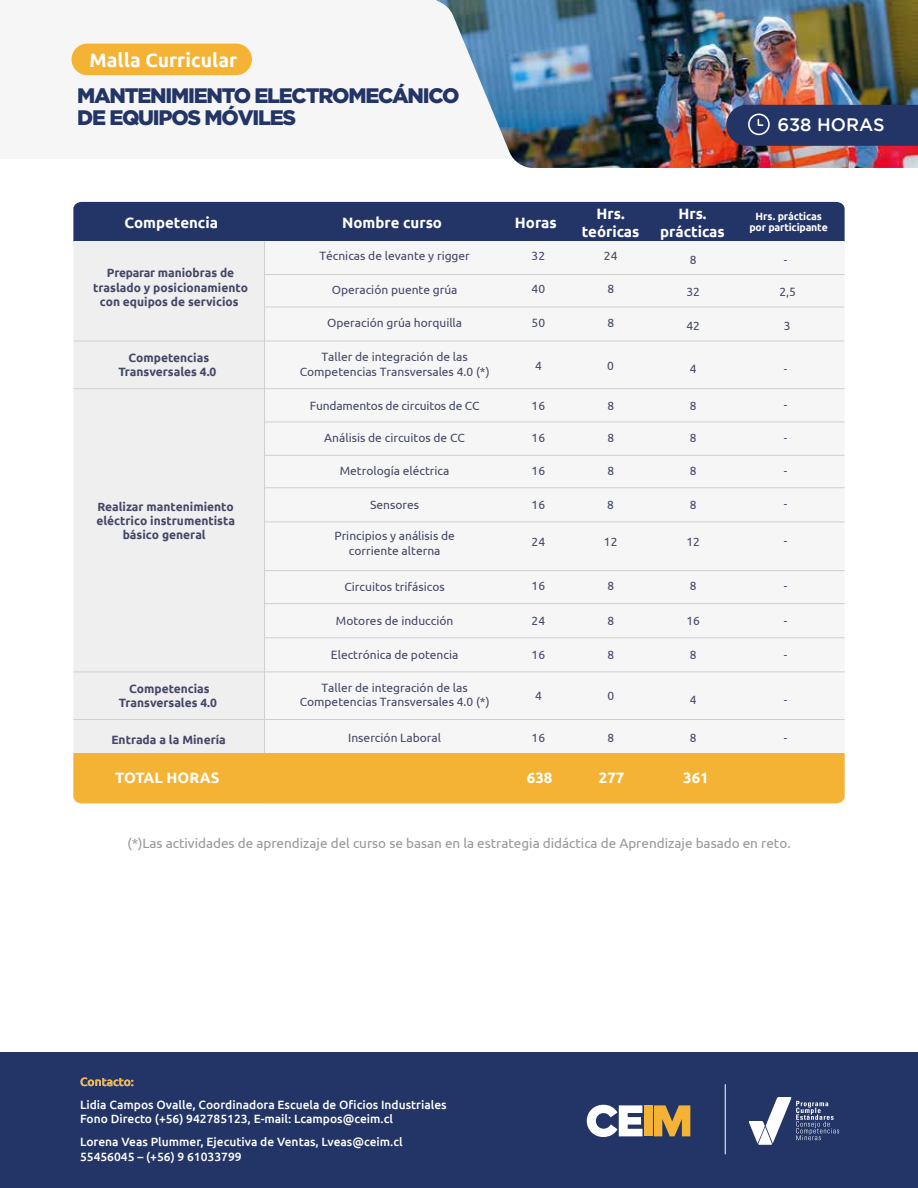
<style>
.page{position:relative;width:918px;height:1188px;background:#fff}
.page>*{position:absolute;margin:0;border:0;box-sizing:border-box;transform-origin:0 0}
.t1{font:900 21px/22.5px "Gotham";letter-spacing:-.06em;color:#233567}
.t2{font:700 19.35px "Ubuntu";color:#fff}
.t3{font:500 18px "Gotham";color:#fff}
.t4{font:700 15px/18px "Ubuntu";color:#fff;text-align:center}
.t5{font:13.5px "Ubuntu";color:#989898}
.t6{font:12px/14.4px "Ubuntu";color:#434867;text-align:center}
.t7{font:700 12px/14.4px "Ubuntu";color:#434867;text-align:center}
.t8{font:500 12px/22.6px "Ubuntu";color:#fff}
.t9{font:700 10.5px/10.5px "Ubuntu";letter-spacing:-.02em;color:#fff;text-align:center}
</style>
<div class="page">
<div style="left:0;top:0;width:874px;height:158px;background:#f7f6f6"></div>
<img style="left:437px;top:0;width:481px;height:168px">
<div style="left:73px;top:202px;width:772px;height:40px;background:#233567"></div>
<div style="left:73px;top:241px;width:191px;height:562px;background:#f0efef"></div>
<div style="left:265px;top:241px;width:580px;height:512px;background:#f7f6f6"></div>
<div style="left:73px;top:753px;width:772px;height:50px;background:#f5b335"></div>
<hr style="left:73px;top:388px;width:772px;height:1px;background:#d0cfcf">
<hr style="left:264px;top:274px;width:581px;height:1px;background:#d0cfcf">
<hr style="left:264px;top:307px;width:580px;height:1px;background:#d0cfcf">
<hr style="left:73px;top:341px;width:771px;height:1px;background:#d0cfcf">
<hr style="left:264px;top:422px;width:581px;height:1px;background:#d0cfcf">
<hr style="left:264px;top:455px;width:581px;height:1px;background:#d0cfcf">
<hr style="left:264px;top:488px;width:581px;height:1px;background:#d0cfcf">
<hr style="left:265px;top:522px;width:580px;height:1px;background:#d0cfcf">
<hr style="left:265px;top:603px;width:580px;height:1px;background:#d0cfcf">
<hr style="left:265px;top:570px;width:580px;height:1px;background:#d0cfcf">
<hr style="left:265px;top:638px;width:580px;height:1px;background:#d0cfcf">
<hr style="left:73px;top:672px;width:772px;height:1px;background:#d0cfcf">
<hr style="left:73px;top:719px;width:772px;height:1px;background:#d0cfcf">
<hr style="left:264px;top:241px;width:1px;height:512px;background:#d0cfcf">
<div style="left:0;top:1053px;width:918px;height:135px;background:#233567"></div>
<div style="left:72px;top:44px;width:180px;height:31px;background:#f5b335;border-radius:16px"></div>
<svg style="left:726px;top:105px;width:192px;height:41px;background:#2a3969"></svg>
<svg style="left:654px;top:1105px;width:36px;height:31px"></svg>
<svg style="left:587px;top:1105px;width:56px;height:32px"></svg>
<div style="left:644px;top:1105px;width:9px;height:31px;background:#f5b335"></div>
<svg style="left:749px;top:1097px;width:90px;height:48px"></svg>
<hr style="left:725px;top:1084px;width:1px;height:70px;background:#fff">
<h2 class="t2" style="left:90px;top:48px;width:149px">Malla Curricular</h2>
<h1 class="t1" style="left:77px;top:83px;width:384px">MANTENIMIENTO ELECTROMECÁNICO<br>DE EQUIPOS MÓVILES</h1>
<h3 class="t3" style="left:778px;top:115px;width:109px">638 HORAS</h3>
<p class="t4" style="left:125px;top:214px;width:95px">Competencia</p>
<p class="t4" style="left:342px;top:214px;width:102px">Nombre curso</p>
<p class="t4" style="left:515px;top:214px;width:43px">Horas</p>
<p class="t4" style="left:582px;top:204px;width:59px">Hrs. teóricas</p>
<p class="t4" style="left:660px;top:204px;width:66px">Hrs. prácticas</p>
<p class="t7" style="left:93px;top:266px;width:156px">Preparar maniobras de traslado y posicionamiento con equipos de servicios</p>
<p class="t6" style="left:319px;top:248px;width:152px">Técnicas de levante y rigger</p>
<p class="t6" style="left:604px;top:248px;width:15px">24</p>
<p class="t6" style="left:690px;top:252px;width:8px">8</p>
<p class="t6" style="left:532px;top:248px;width:15px">32</p>
<p class="t6" style="left:332px;top:282px;width:127px">Operación puente grúa</p>
<p class="t6" style="left:532px;top:281px;width:15px">40</p>
<p class="t6" style="left:607px;top:281px;width:8px">8</p>
<p class="t6" style="left:686px;top:285px;width:15px">32</p>
<p class="t6" style="left:327px;top:315px;width:137px">Operación grúa horquilla</p>
<p class="t6" style="left:532px;top:315px;width:15px">50</p>
<p class="t6" style="left:607px;top:315px;width:8px">8</p>
<p class="t6" style="left:686px;top:318px;width:15px">42</p>
<p class="t7" style="left:118px;top:350px;width:100px">Competencias<br>Transversales 4.0</p>
<p class="t6" style="left:300px;top:349px;width:191px">Taller de integración de las<br>Competencias Transversales 4.0 (*)</p>
<p class="t6" style="left:535px;top:358px;width:8px">4</p>
<p class="t6" style="left:607px;top:358px;width:8px">0</p>
<p class="t6" style="left:690px;top:361px;width:8px">4</p>
<p class="t7" style="left:96px;top:499px;width:140px">Realizar mantenimiento eléctrico instrumentista básico general</p>
<p class="t6" style="left:310px;top:398px;width:171px">Fundamentos de circuitos de CC</p>
<p class="t6" style="left:532px;top:398px;width:15px">16</p>
<p class="t6" style="left:607px;top:398px;width:8px">8</p>
<p class="t6" style="left:690px;top:398px;width:8px">8</p>
<p class="t6" style="left:324px;top:430px;width:142px">Análisis de circuitos de CC</p>
<p class="t6" style="left:532px;top:430px;width:15px">16</p>
<p class="t6" style="left:607px;top:430px;width:8px">8</p>
<p class="t6" style="left:690px;top:430px;width:8px">8</p>
<p class="t6" style="left:340px;top:464px;width:111px">Metrología eléctrica</p>
<p class="t6" style="left:532px;top:463px;width:15px">16</p>
<p class="t6" style="left:607px;top:463px;width:8px">8</p>
<p class="t6" style="left:690px;top:463px;width:8px">8</p>
<p class="t6" style="left:370px;top:497px;width:51px">Sensores</p>
<p class="t6" style="left:334px;top:529px;width:122px">Principios y análisis de corriente alterna</p>
<p class="t6" style="left:532px;top:497px;width:15px">16</p>
<p class="t6" style="left:607px;top:497px;width:8px">8</p>
<p class="t6" style="left:690px;top:497px;width:8px">8</p>
<p class="t6" style="left:532px;top:534px;width:15px">24</p>
<p class="t6" style="left:604px;top:534px;width:15px">12</p>
<p class="t6" style="left:686px;top:534px;width:15px">12</p>
<p class="t6" style="left:344px;top:579px;width:102px">Circuitos trifásicos</p>
<p class="t6" style="left:532px;top:578px;width:15px">16</p>
<p class="t6" style="left:607px;top:578px;width:8px">8</p>
<p class="t6" style="left:690px;top:578px;width:8px">8</p>
<p class="t6" style="left:336px;top:614px;width:119px">Motores de inducción</p>
<p class="t6" style="left:532px;top:613px;width:15px">24</p>
<p class="t6" style="left:607px;top:613px;width:8px">8</p>
<p class="t6" style="left:686px;top:613px;width:15px">16</p>
<p class="t6" style="left:331px;top:648px;width:129px">Electrónica de potencia</p>
<p class="t6" style="left:532px;top:647px;width:15px">16</p>
<p class="t6" style="left:607px;top:647px;width:8px">8</p>
<p class="t6" style="left:690px;top:647px;width:8px">8</p>
<p class="t7" style="left:119px;top:681px;width:100px">Competencias<br>Transversales 4.0</p>
<p class="t6" style="left:300px;top:680px;width:191px">Taller de integración de las<br>Competencias Transversales 4.0 (*)</p>
<p class="t6" style="left:535px;top:689px;width:8px">4</p>
<p class="t6" style="left:607px;top:689px;width:8px">0</p>
<p class="t6" style="left:690px;top:692px;width:8px">4</p>
<p class="t7" style="left:111px;top:732px;width:116px">Entrada a la Minería</p>
<p class="t6" style="left:348px;top:730px;width:94px">Inserción Laboral</p>
<p class="t6" style="left:532px;top:730px;width:15px">16</p>
<p class="t6" style="left:607px;top:730px;width:8px">8</p>
<p class="t6" style="left:690px;top:730px;width:8px">8</p>
<p class="t4" style="left:115px;top:769px;width:106px">TOTAL HORAS</p>
<p class="t4" style="left:527px;top:769px;width:27px">638</p>
<p class="t4" style="left:599px;top:769px;width:27px">277</p>
<p class="t4" style="left:683px;top:769px;width:27px">361</p>
<p class="t9" style="left:749px;top:211px;width:80px">Hrs. prácticas por participante</p>
<p class="t6" style="left:784px;top:252px;width:5px">-</p>
<p class="t6" style="left:779px;top:284px;width:18px">2,5</p>
<p class="t6" style="left:784px;top:318px;width:8px">3</p>
<p class="t6" style="left:784px;top:361px;width:5px">-</p>
<p class="t6" style="left:784px;top:398px;width:5px">-</p>
<p class="t6" style="left:784px;top:430px;width:5px">-</p>
<p class="t6" style="left:784px;top:463px;width:5px">-</p>
<p class="t6" style="left:784px;top:497px;width:5px">-</p>
<p class="t6" style="left:784px;top:534px;width:5px">-</p>
<p class="t6" style="left:784px;top:578px;width:5px">-</p>
<p class="t6" style="left:784px;top:613px;width:5px">-</p>
<p class="t6" style="left:784px;top:647px;width:5px">-</p>
<p class="t6" style="left:784px;top:692px;width:5px">-</p>
<p class="t6" style="left:784px;top:730px;width:5px">-</p>
<p class="t5" style="left:127px;top:835px;width:665px">(*)Las actividades de aprendizaje del curso se basan en la estrategia didáctica de Aprendizaje basado en reto.</p>
<p class="t8" style="left:80px;top:1070px;width:368px">Contacto:<br>Lidia Campos Ovalle, Coordinadora Escuela de Oficios Industriales</p>
<p class="t8" style="left:80px;top:1107px;width:324px;line-height:23.2px">Fono Directo (+56) 942785123, E-mail: Lcampos@ceim.cl<br>Lorena Veas Plummer, Ejecutiva de Ventas, Lveas@ceim.cl</p>
<p class="t8" style="left:80px;top:1145px;width:163px">55456045 – (+56) 9 61033799</p>
</div>
